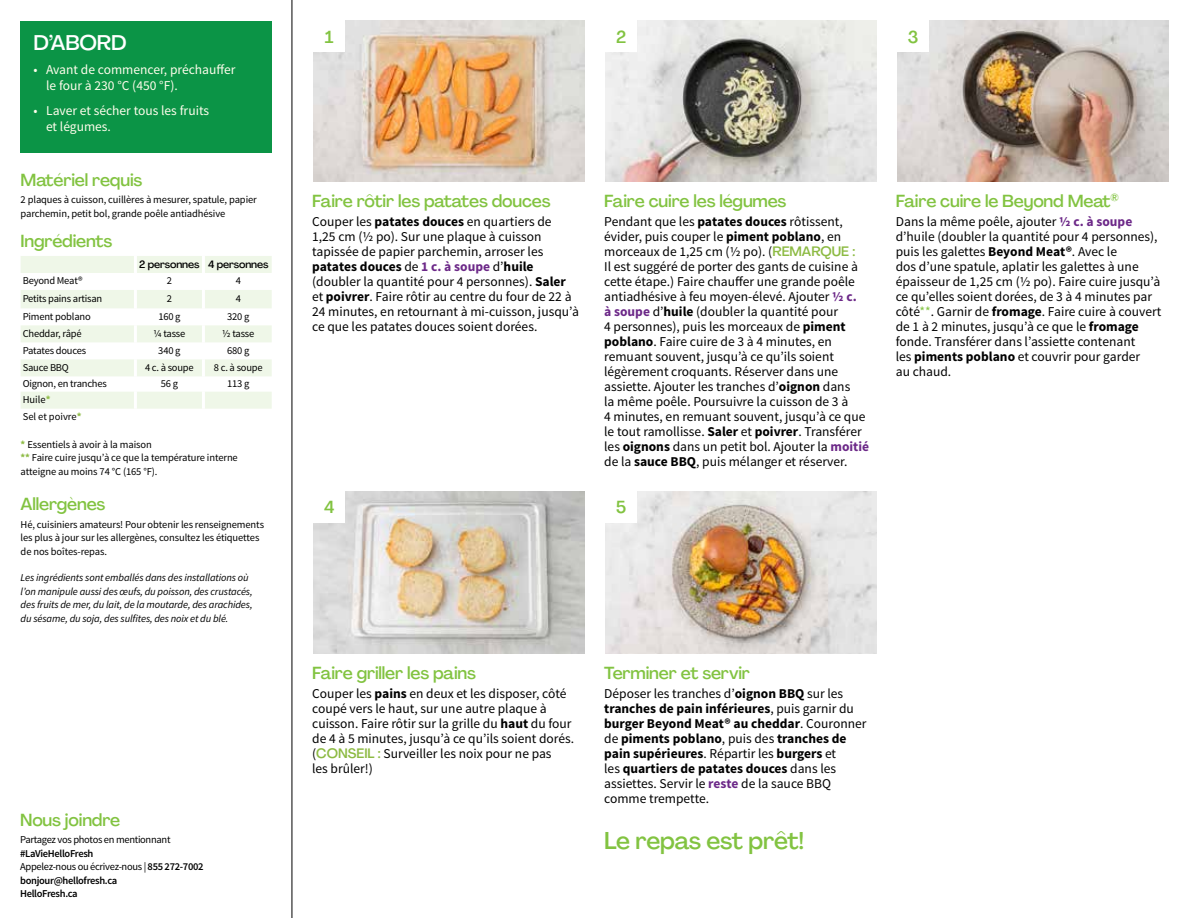
<style>
.page{position:relative;width:1188px;height:918px;background:#fff}
.page>*{position:absolute;margin:0;border:0;box-sizing:border-box;transform-origin:0 0}
.t1{font:500 24px "Agrandir";letter-spacing:-.02em;color:#82c341}
.t2{font:500 21px "Agrandir";letter-spacing:-.01em;color:#fff}
.t3{font:500 17.25px "Agrandir";letter-spacing:-.01em;color:#82c341}
.t4{font:13.5px/15px "Source Sans Pro";color:#000}
.t5{font:700 13.5px/15px "Source Sans Pro";color:#000}
.t6{font:13.5px/16.2px "Source Sans Pro";color:#fffdec}
.t7{font:10.5px/13.5px "Source Sans Pro";letter-spacing:-.01em;color:#000}
.t8{font:italic 10.5px/13.5px "Source Sans Pro";letter-spacing:-.01em;color:#000}
.t9{font:600 10.5px/13.5px "Source Sans Pro";letter-spacing:-.03em;color:#000}
.t10{font:10.5px "Source Sans Pro";letter-spacing:-.03em;color:#000}
.t11{font:500 10.5px "Agrandir";letter-spacing:-.01em;color:#000}
.s1{font-weight:700;color:#8cba42}
.s2{font-weight:400}
.s3{font-weight:700}
.s4{font-weight:700;color:#6c2888}
.s5{font-family:"Agrandir";font-weight:500;color:#8cba42}
.s6{color:#82c341}
.s7{color:#6c2888}
</style>
<div class="page">
<hr style="left:292px;top:0;width:1px;height:918px;background:#000">
<svg style="left:21px;top:256px;width:251px;height:153px"></svg>
<hr style="left:134px;top:256px;width:3px;height:17px;background:#fff">
<hr style="left:202px;top:256px;width:3px;height:17px;background:#fff">
<hr style="left:134px;top:273px;width:3px;height:17px;background:#fff">
<hr style="left:202px;top:273px;width:3px;height:17px;background:#fff">
<hr style="left:134px;top:290px;width:3px;height:18px;background:#fff">
<hr style="left:202px;top:290px;width:3px;height:18px;background:#fff">
<hr style="left:134px;top:308px;width:3px;height:17px;background:#fff">
<hr style="left:202px;top:308px;width:3px;height:17px;background:#fff">
<hr style="left:134px;top:325px;width:3px;height:17px;background:#fff">
<hr style="left:202px;top:325px;width:3px;height:17px;background:#fff">
<hr style="left:134px;top:342px;width:3px;height:17px;background:#fff">
<hr style="left:202px;top:342px;width:3px;height:17px;background:#fff">
<hr style="left:134px;top:359px;width:3px;height:17px;background:#fff">
<hr style="left:202px;top:359px;width:3px;height:17px;background:#fff">
<hr style="left:134px;top:376px;width:3px;height:16px;background:#fff">
<hr style="left:202px;top:376px;width:3px;height:16px;background:#fff">
<hr style="left:134px;top:392px;width:3px;height:17px;background:#fff">
<hr style="left:202px;top:392px;width:3px;height:17px;background:#fff">
<div style="left:21px;top:21px;width:251px;height:132px;background:#0b9446"></div>
<img style="left:313px;top:491px;width:272px;height:162px">
<div style="left:313px;top:491px;width:32px;height:32px;background:#fff"></div>
<img style="left:605px;top:491px;width:272px;height:162px">
<div style="left:605px;top:491px;width:32px;height:32px;background:#fff"></div>
<img style="left:313px;top:20px;width:272px;height:161px">
<div style="left:313px;top:20px;width:32px;height:32px;background:#fff"></div>
<img style="left:605px;top:20px;width:272px;height:161px">
<div style="left:605px;top:20px;width:32px;height:32px;background:#fff"></div>
<img style="left:897px;top:20px;width:272px;height:161px">
<div style="left:897px;top:20px;width:32px;height:32px;background:#fff"></div>
<h2 class="t2" style="left:33px;top:29px;width:95px">D’ABORD</h2>
<p class="t6" style="left:46px;top:62px;width:191px;text-indent:-13px">• Avant de commencer, préchauffer le four à 230 °C (450 °F).</p>
<p class="t6" style="left:46px;top:103px;width:165px;text-indent:-13px">• Laver et sécher tous les fruits et légumes.</p>
<p class="t3" style="left:21px;top:169px;width:123px">Matériel requis</p>
<p class="t7" style="left:21px;top:193px;width:238px">2 plaques à cuisson, cuillères à mesurer, spatule, papier parchemin, petit bol, grande poêle antiadhésive</p>
<p class="t3" style="left:21px;top:231px;width:93px">Ingrédients</p>
<p class="t11" style="left:139px;top:257px;width:131px">2 personnes 4 personnes</p>
<p class="t7" style="left:23px;top:274px;width:61px">Beyond Meat®</p>
<p class="t7" style="left:167px;top:274px;width:7px">2</p>
<p class="t7" style="left:236px;top:274px;width:7px">4</p>
<p class="t7" style="left:23px;top:292px;width:81px">Petits pains artisan</p>
<p class="t7" style="left:167px;top:292px;width:7px">2</p>
<p class="t7" style="left:236px;top:292px;width:7px">4</p>
<p class="t7" style="left:23px;top:310px;width:70px">Piment poblano</p>
<p class="t7" style="left:158px;top:310px;width:24px">160 g</p>
<p class="t7" style="left:227px;top:310px;width:24px">320 g</p>
<p class="t7" style="left:23px;top:327px;width:60px">Cheddar, râpé</p>
<p class="t7" style="left:154px;top:327px;width:33px">¼ tasse</p>
<p class="t7" style="left:222px;top:327px;width:34px">½ tasse</p>
<p class="t7" style="left:23px;top:344px;width:65px">Patates douces</p>
<p class="t7" style="left:158px;top:344px;width:24px">340 g</p>
<p class="t7" style="left:227px;top:344px;width:24px">680 g</p>
<p class="t7" style="left:23px;top:361px;width:48px">Sauce BBQ</p>
<p class="t7" style="left:145px;top:361px;width:50px">4 c. à soupe</p>
<p class="t7" style="left:214px;top:361px;width:50px">8 c. à soupe</p>
<p class="t7" style="left:23px;top:377px;width:86px">Oignon, en tranches</p>
<p class="t7" style="left:161px;top:377px;width:19px">56 g</p>
<p class="t7" style="left:227px;top:377px;width:24px">113 g</p>
<p class="t7" style="left:23px;top:391px;width:60px;line-height:17px">Huile<span class="s1">*<br></span>Sel et poivre<span class="s1">*</span></p>
<p class="t7" style="left:21px;top:438px;width:219px"><span class="s1">*</span> Essentiels à avoir à la maison<br><span class="s1">**</span> Faire cuire jusqu’à ce que la température interne atteigne au moins 74 °C (165 °F).</p>
<p class="t3" style="left:21px;top:493px;width:86px">Allergènes</p>
<p class="t7" style="left:21px;top:518px;width:245px">Hé, cuisiniers amateurs! Pour obtenir les renseignements les plus à jour sur les allergènes, consultez les étiquettes de nos boîtes-repas.</p>
<p class="t8" style="left:21px;top:571px;width:234px">Les ingrédients sont emballés dans des installations où l’on manipule aussi des œufs, du poisson, des crustacés, des fruits de mer, du lait, de la moutarde, des arachides, du sésame, du soja, des sulfites, des noix et du blé.</p>
<p class="t3" style="left:20px;top:809px;width:102px">Nous joindre</p>
<p class="t10" style="left:20px;top:833px;width:152px">Partagez vos photos en mentionnant</p>
<p class="t9" style="left:20px;top:847px;width:185px">#LaVieHelloFresh<br><span class="s2">Appelez-nous ou écrivez-nous |</span> 855 272-7002 bonjour@hellofresh.ca<br>HelloFresh.ca</p>
<p class="t3" style="left:325px;top:26px;width:10px">1</p>
<p class="t3" style="left:616px;top:26px;width:12px">2</p>
<p class="t3" style="left:908px;top:26px;width:12px">3</p>
<p class="t3" style="left:312px;top:190px;width:240px">Faire rôtir les patates douces</p>
<p class="t4" style="left:312px;top:214px;width:268px">Couper les <span class="s3">patates douces</span> en quartiers de<br>1,25 cm (½ po). Sur une plaque à cuisson tapissée de papier parchemin, arroser les <span class="s3">patates douces</span> de <span class="s4">1 c. à soupe</span> d’<span class="s3">huile </span>(doubler la quantité pour 4 personnes). <span class="s3">Saler </span>et <span class="s3">poivrer</span>. Faire rôtir au centre du four de 22 à 24 minutes, en retournant à mi-cuisson, jusqu’à ce que les patates douces soient dorées.</p>
<p class="t3" style="left:604px;top:190px;width:184px">Faire cuire les légumes</p>
<p class="t4" style="left:604px;top:214px;width:266px">Pendant que les <span class="s3">patates douces</span> rôtissent, évider, puis couper le <span class="s3">piment poblano</span>, en morceaux de 1,25 cm (½ po). (<span class="s5">REMARQUE :<br></span>Il est suggéré de porter des gants de cuisine à cette étape.) Faire chauffer une grande poêle antiadhésive à feu moyen-élevé. Ajouter <span class="s4">½ c.<br>à soupe</span> d’<span class="s3">huile</span> (doubler la quantité pour<br>4 personnes), puis les morceaux de <span class="s3">piment poblano</span>. Faire cuire de 3 à 4 minutes, en remuant souvent, jusqu’à ce qu’ils soient légèrement croquants. Réserver dans une assiette. Ajouter les tranches d’<span class="s3">oignon</span> dans<br>la même poêle. Poursuivre la cuisson de 3 à<br>4 minutes, en remuant souvent, jusqu’à ce que le tout ramollisse. <span class="s3">Saler</span> et <span class="s3">poivrer</span>. Transférer les <span class="s3">oignons</span> dans un petit bol. Ajouter la <span class="s4">moitié </span>de la <span class="s3">sauce BBQ</span>, puis mélanger et réserver.</p>
<p class="t3" style="left:324px;top:497px;width:12px">4</p>
<p class="t3" style="left:616px;top:497px;width:12px">5</p>
<p class="t3" style="left:896px;top:190px;width:225px">Faire cuire le Beyond Meat<sup>®</sup></p>
<p class="t4" style="left:896px;top:214px;width:267px">Dans la même poêle, ajouter <span class="s4">½ c. à soupe </span>d’huile (doubler la quantité pour 4 personnes), puis les galettes <span class="s3">Beyond Meat®</span>. Avec le<br>dos d’une spatule, aplatir les galettes à une épaisseur de 1,25 cm (½ po). Faire cuire jusqu’à ce qu’elles soient dorées, de 3 à 4 minutes par côté<span class="s6">**</span>. Garnir de <span class="s3">fromage</span>. Faire cuire à couvert de 1 à 2 minutes, jusqu’à ce que le <span class="s3">fromage </span>fonde. Transférer dans l’assiette contenant<br>les <span class="s3">piments poblano</span> et couvrir pour garder<br>au chaud.</p>
<p class="t3" style="left:312px;top:662px;width:165px">Faire griller les pains</p>
<p class="t4" style="left:312px;top:686px;width:264px">Couper les <span class="s3">pains</span> en deux et les disposer, côté coupé vers le haut, sur une autre plaque à cuisson. Faire rôtir sur la grille du <span class="s3">haut</span> du four de 4 à 5 minutes, jusqu’à ce qu’ils soient dorés. (<span class="s5">CONSEIL :</span> Surveiller les noix pour ne pas<br>les brûler!)</p>
<p class="t3" style="left:604px;top:662px;width:147px">Terminer et servir</p>
<p class="t5" style="left:604px;top:687px;width:264px"><span class="s2">Déposer les tranches d’</span>oignon BBQ <span class="s2">sur les </span>tranches de pain inférieures<span class="s2">, puis garnir du </span>burger Beyond Meat® au cheddar<span class="s2">. Couronner de</span> piments poblano<span class="s2">, puis des</span> tranches de pain supérieures<span class="s2">. Répartir les</span> burgers <span class="s2">et<br>les</span> quartiers de patates douces <span class="s2">dans les assiettes. Servir le</span> <span class="s7">reste</span> <span class="s2">de la sauce BBQ comme trempette.</span></p>
<h1 class="t1" style="left:604px;top:825px;width:202px">Le repas est prêt!</h1>
</div>
